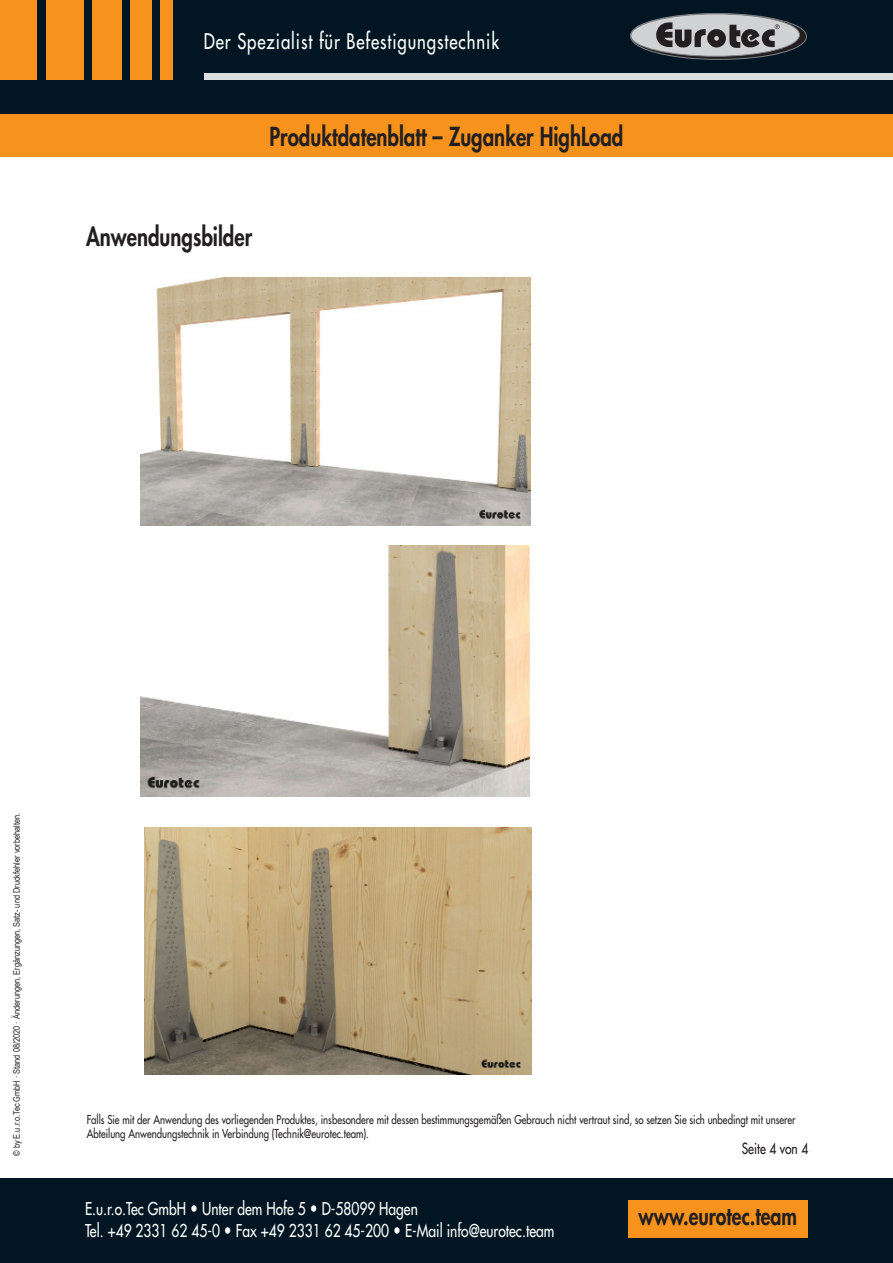
<style>
.page{position:relative;width:893px;height:1263px;background:#fff}
.page>*{position:absolute;margin:0;border:0;box-sizing:border-box;transform-origin:0 0}
.t1{font:800 25.5px "Futura Std";color:#231f20;scale:.8 1}
.t2{font:800 24.3px "Futura Std";color:#231f20;scale:.8 1}
.t3{font:500 21px "Futura Std";letter-spacing:.055em;color:#fff;scale:.8 1}
.t4{font:500 17.25px/22.5px "Futura Std";color:#fff;scale:.8 1}
.t5{font:500 15px "Futura Std";color:#231f20;scale:.8 1}
.t6{font:500 12px/14.4px "Futura Std";color:#231f20;scale:.8 1}
.t7{font:9px "Arial Narrow";color:#231f20}
.s1{font-weight:800}
</style>
<div class="page">
<div style="left:0;top:0;width:893px;height:137px;background:#011622"></div>
<div style="left:204px;top:74px;width:689px;height:6px;background:#dcdddf"></div>
<svg style="left:630px;top:13px;width:176px;height:46px"></svg>
<div style="left:631px;top:14px;width:168px;height:42px;background:#d1d2d4;border-radius:50%"></div>
<div style="left:630px;top:14px;width:170px;height:43px;border:1px solid #808285;border-radius:50%"></div>
<div style="left:630px;top:13px;width:177px;height:47px;border:1px solid #808285;border-radius:50%"></div>
<svg style="left:656px;top:22px;width:124px;height:27px"></svg>
<div style="left:0;top:0;width:37px;height:80px;background:#f7931d"></div>
<div style="left:46px;top:0;width:38px;height:80px;background:#f7931d"></div>
<div style="left:92px;top:0;width:30px;height:80px;background:#f7931d"></div>
<div style="left:131px;top:0;width:21px;height:80px;background:#f7931d"></div>
<div style="left:161px;top:0;width:12px;height:80px;background:#f7931d"></div>
<div style="left:0;top:114px;width:893px;height:43px;background:#f7931d"></div>
<div style="left:0;top:1178px;width:893px;height:85px;background:#011622"></div>
<div style="left:628px;top:1200px;width:180px;height:37px;background:#f7931d"></div>
<img style="left:140px;top:277px;width:390px;height:248px">
<img style="left:140px;top:546px;width:391px;height:251px">
<img style="left:145px;top:828px;width:387px;height:246px">
<h3 class="t3" style="left:204px;top:28px;width:371px">Der Spezialist für Befestigungstechnik</h3>
<h1 class="t1" style="left:269px;top:121px;width:444px">Produktdatenblatt – Zuganker HighLoad</h1>
<h1 class="t1" style="left:86px;top:220px;width:209px">Anwendungsbilder</h1>
<p class="t7" style="left:10px;top:1156px;width:345px;rotate:-90deg">© by E.u.r.o.Tec GmbH · Stand 08/2020 · Änderungen, Ergänzungen, Satz- und Druckfehler vorbehalten.</p>
<p class="t6" style="left:87px;top:1112px;width:887px">Falls Sie mit der Anwendung des vorliegenden Produktes, insbesondere mit dessen bestimmungsgemäßen Gebrauch nicht vertraut sind, so setzen Sie sich unbedingt mit unserer<br>Abteilung Anwendungstechnik in Verbindung (Technik@eurotec.team).</p>
<p class="t5" style="left:742px;top:1139px;width:85px">Seite 4 von 4</p>
<h3 class="t4" style="left:85px;top:1197px;width:588px">E.u.r.o.Tec GmbH <span class="s1">•</span> Unter dem Hofe 5 <span class="s1">•</span> D-58099 Hagen<br>Tel. +49 2331 62 45-0 <span class="s1">•</span> Fax +49 2331 62 45-200 <span class="s1">•</span> E-Mail info@eurotec.team</h3>
<h2 class="t2" style="left:638px;top:1201px;width:200px">www.eurotec.team</h2>
</div>
